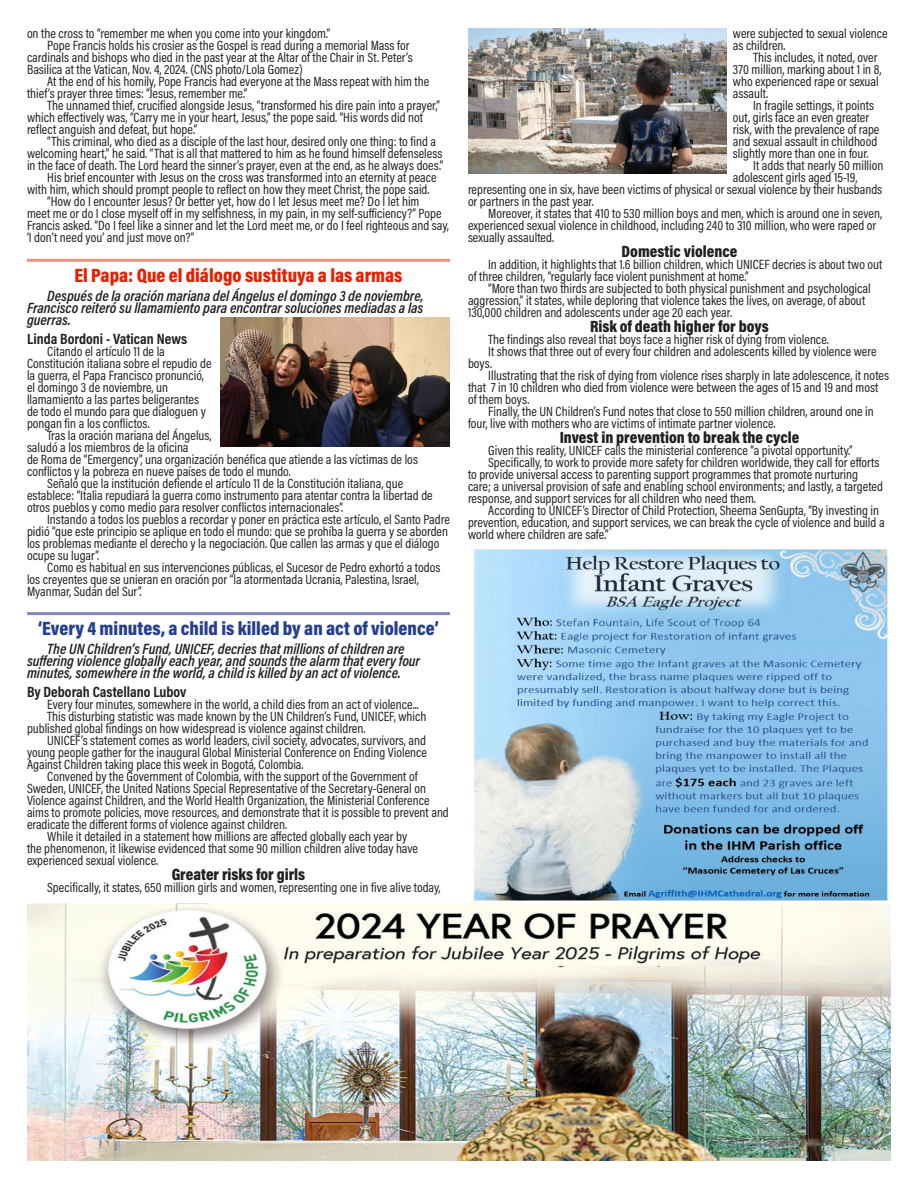
<style>
.page{position:relative;width:918px;height:1188px;background:#fff}
.page>*{position:absolute;margin:0;border:0;box-sizing:border-box;transform-origin:0 0}
.Article_Title_Eng_Blue{font:900 19.5px "Acumin Pro Cond";color:#253f8e}
.Article_Title_Red_Spanish{font:900 19.5px "Acumin Pro Cond";color:#e42101}
.Article_Section{font:900 16.5px "Acumin Pro Cond";color:#231f20}
.Article_Description{font:italic 600 15px/12px "Acumin Pro Cond";color:#231f20;text-align:justify}
.Author{font:700 15px "Acumin Pro Cond";color:#231f20}
.Article_Body{font:13.5px/12px "Acumin Pro Cond";color:#231f20}
</style>
<div class="page">
<hr style="left:27px;top:259px;width:423px;height:3px;background:#f19080">
<hr style="left:27px;top:612px;width:423px;height:3px;background:#8688ba">
<img style="left:221px;top:317px;width:229px;height:129px">
<img style="left:468px;top:28px;width:258px;height:146px">
<img style="left:473px;top:549px;width:415px;height:352px">
<img style="left:27px;top:903px;width:864px;height:258px">
<p class="Article_Body" style="left:27px;top:27px;width:305px">on the cross to “remember me when you come into your kingdom.”</p>
<p class="Article_Body" style="left:27px;top:39px;width:387px;text-indent:20px">Pope Francis holds his crosier as the Gospel is read during a memorial Mass for cardinals and bishops who died in the past year at the Altar of the Chair in St. Peter’s<br>Basilica at the Vatican, Nov. 4, 2024. (CNS photo/Lola Gomez)</p>
<p class="Article_Body" style="left:27px;top:75px;width:404px;text-indent:20px">At the end of his homily, Pope Francis had everyone at the Mass repeat with him the thief’s prayer three times: “Jesus, remember me.”</p>
<p class="Article_Body" style="left:27px;top:99px;width:414px;text-indent:20px">The unnamed thief, crucified alongside Jesus, “transformed his dire pain into a prayer,” which effectively was, “Carry me in your heart, Jesus,” the pope said. “His words did not reflect anguish and defeat, but hope.”</p>
<p class="Article_Body" style="left:27px;top:135px;width:418px;text-indent:20px">“This criminal, who died as a disciple of the last hour, desired only one thing: to find a welcoming heart,” he said. “That is all that mattered to him as he found himself defenseless in the face of death. The Lord heard the sinner’s prayer, even at the end, as he always does.”</p>
<p class="Article_Body" style="left:27px;top:171px;width:411px;text-indent:20px">His brief encounter with Jesus on the cross was transformed into an eternity at peace with him, which should prompt people to reflect on how they meet Christ, the pope said.</p>
<p class="Article_Body" style="left:27px;top:195px;width:423px;text-indent:20px">“How do I encounter Jesus? Or better yet, how do I let Jesus meet me? Do I let him<br>meet me or do I close myself off in my selfishness, in my pain, in my self-sufficiency?” Pope Francis asked. “Do I feel like a sinner and let the Lord meet me, or do I feel righteous and say, ‘I don’t need you’ and just move on?”</p>
<p class="Article_Title_Red_Spanish" style="left:74px;top:263px;width:330px">El Papa: Que el diálogo sustituya a las armas</p>
<p class="Article_Description" style="left:27px;top:289px;width:398px;text-indent:20px">Después de la oración mariana del Ángelus el domingo 3 de noviembre, Francisco reiteró su llamamiento para encontrar soluciones mediadas a las guerras.</p>
<p class="Author" style="left:27px;top:329px;width:162px">Linda Bordoni - Vatican News</p>
<p class="Article_Body" style="left:27px;top:345px;width:186px;text-indent:20px">Citando el artículo 11 de la Constitución italiana sobre el repudio de la guerra, el Papa Francisco pronunció, el domingo 3 de noviembre, un llamamiento a las partes beligerantes de todo el mundo para que dialoguen y pongan fin a los conflictos.</p>
<p class="Article_Body" style="left:27px;top:429px;width:393px;text-indent:20px">Tras la oración mariana del Ángelus,<br>saludó a los miembros de la oficina<br>de Roma de “Emergency”, una organización benéfica que atiende a las víctimas de los conflictos y la pobreza en nueve países de todo el mundo.</p>
<p class="Article_Body" style="left:27px;top:477px;width:407px;text-indent:20px">Señaló que la institución defiende el artículo 11 de la Constitución italiana, que establece: “Italia repudiará la guerra como instrumento para atentar contra la libertad de otros pueblos y como medio para resolver conflictos internacionales”.</p>
<p class="Article_Body" style="left:27px;top:513px;width:424px;text-indent:20px">Instando a todos los pueblos a recordar y poner en práctica este artículo, el Santo Padre pidió “que este principio se aplique en todo el mundo: que se prohíba la guerra y se aborden los problemas mediante el derecho y la negociación. Que callen las armas y que el diálogo ocupe su lugar”.</p>
<p class="Article_Body" style="left:27px;top:561px;width:415px;text-indent:20px">Como es habitual en sus intervenciones públicas, el Sucesor de Pedro exhortó a todos los creyentes que se unieran en oración por “la atormentada Ucrania, Palestina, Israel,<br>Myanmar, Sudán del Sur”.</p>
<p class="Article_Title_Eng_Blue" style="left:38px;top:616px;width:402px">‘Every 4 minutes, a child is killed by an act of violence’</p>
<p class="Article_Description" style="left:27px;top:643px;width:395px;text-align:left;text-indent:20px">The UN Children’s Fund, UNICEF, decries that millions of children are suffering violence globally each year, and sounds the alarm that every four minutes, somewhere in the world, a child is killed by an act of violence.</p>
<p class="Author" style="left:27px;top:682px;width:161px">By Deborah Castellano Lubov</p>
<p class="Article_Body" style="left:47px;top:698px;width:373px">Every four minutes, somewhere in the world, a child dies from an act of violence...</p>
<p class="Article_Body" style="left:27px;top:710px;width:401px;text-indent:20px">This disturbing statistic was made known by the UN Children’s Fund, UNICEF, which published global findings on how widespread is violence against children.</p>
<p class="Article_Body" style="left:27px;top:734px;width:402px;text-align:justify;text-indent:20px">UNICEF’s statement comes as world leaders, civil society, advocates, survivors, and young people gather for the inaugural Global Ministerial Conference on Ending Violence Against Children taking place this week in Bogotá, Colombia.</p>
<p class="Article_Body" style="left:27px;top:770px;width:423px;text-indent:20px">Convened by the Government of Colombia, with the support of the Government of Sweden, UNICEF, the United Nations Special Representative of the Secretary-General on Violence against Children, and the World Health Organization, the Ministerial Conference aims to promote policies, move resources, and demonstrate that it is possible to prevent and eradicate the different forms of violence against children.</p>
<p class="Article_Body" style="left:27px;top:830px;width:392px;text-indent:20px">While it detailed in a statement how millions are affected globally each year by the phenomenon, it likewise evidenced that some 90 million children alive today have experienced sexual violence.</p>
<p class="Article_Section" style="left:172px;top:863px;width:135px">Greater risks for girls</p>
<p class="Article_Body" style="left:47px;top:881px;width:395px">Specifically, it states, 650 million girls and women, representing one in five alive today,</p>
<p class="Article_Body" style="left:733px;top:27px;width:156px">were subjected to sexual violence as children.</p>
<p class="Article_Body" style="left:733px;top:51px;width:150px;text-indent:20px">This includes, it noted, over<br>370 million, marking about 1 in 8, who experienced rape or sexual assault.</p>
<p class="Article_Body" style="left:733px;top:99px;width:148px;text-indent:20px">In fragile settings, it points out, girls face an even greater risk, with the prevalence of rape and sexual assault in childhood slightly more than one in four.</p>
<p class="Article_Body" style="left:753px;top:159px;width:132px">It adds that nearly 50 million</p>
<p class="Article_Body" style="left:733px;top:171px;width:126px">adolescent girls aged 15-19,</p>
<p class="Article_Body" style="left:468px;top:183px;width:416px">representing one in six, have been victims of physical or sexual violence by their husbands</p>
<p class="Article_Body" style="left:468px;top:195px;width:127px">or partners in the past year.</p>
<p class="Article_Body" style="left:468px;top:207px;width:416px;text-indent:20px">Moreover, it states that 410 to 530 million boys and men, which is around one in seven, experienced sexual violence in childhood, including 240 to 310 million, who were raped or sexually assaulted.</p>
<p class="Article_Section" style="left:622px;top:241px;width:117px">Domestic violence</p>
<p class="Article_Body" style="left:468px;top:258px;width:416px;text-indent:20px">In addition, it highlights that 1.6 billion children, which UNICEF decries is about two out of three children, “regularly face violent punishment at home.”</p>
<p class="Article_Body" style="left:468px;top:282px;width:404px;text-indent:20px">“More than two thirds are subjected to both physical punishment and psychological aggression,” it states, while deploring that violence takes the lives, on average, of about<br>130,000 children and adolescents under age 20 each year.</p>
<p class="Article_Section" style="left:590px;top:316px;width:180px">Risk of death higher for boys</p>
<p class="Article_Body" style="left:488px;top:333px;width:342px">The findings also reveal that boys face a higher risk of dying from violence.</p>
<p class="Article_Body" style="left:468px;top:345px;width:410px;text-indent:20px">It shows that three out of every four children and adolescents killed by violence were boys.</p>
<p class="Article_Body" style="left:468px;top:369px;width:423px;text-indent:20px">Illustrating that the risk of dying from violence rises sharply in late adolescence, it notes that 7 in 10 children who died from violence were between the ages of 15 and 19 and most of them boys.</p>
<p class="Article_Body" style="left:468px;top:405px;width:407px;text-indent:20px">Finally, the UN Children’s Fund notes that close to 550 million children, around one in four, live with mothers who are victims of intimate partner violence.</p>
<p class="Article_Section" style="left:560px;top:427px;width:241px">Invest in prevention to break the cycle</p>
<p class="Article_Body" style="left:488px;top:444px;width:366px">Given this reality, UNICEF calls the ministerial conference “a pivotal opportunity.”</p>
<p class="Article_Body" style="left:468px;top:456px;width:417px;text-indent:20px">Specifically, to work to provide more safety for children worldwide, they call for efforts to provide universal access to parenting support programmes that promote nurturing care; a universal provision of safe and enabling school environments; and lastly, a targeted response, and support services for all children who need them.</p>
<p class="Article_Body" style="left:468px;top:504px;width:418px;text-indent:20px">According to UNICEF’s Director of Child Protection, Sheema SenGupta, “By investing in prevention, education, and support services, we can break the cycle of violence and build a world where children are safe.”</p>
</div>
